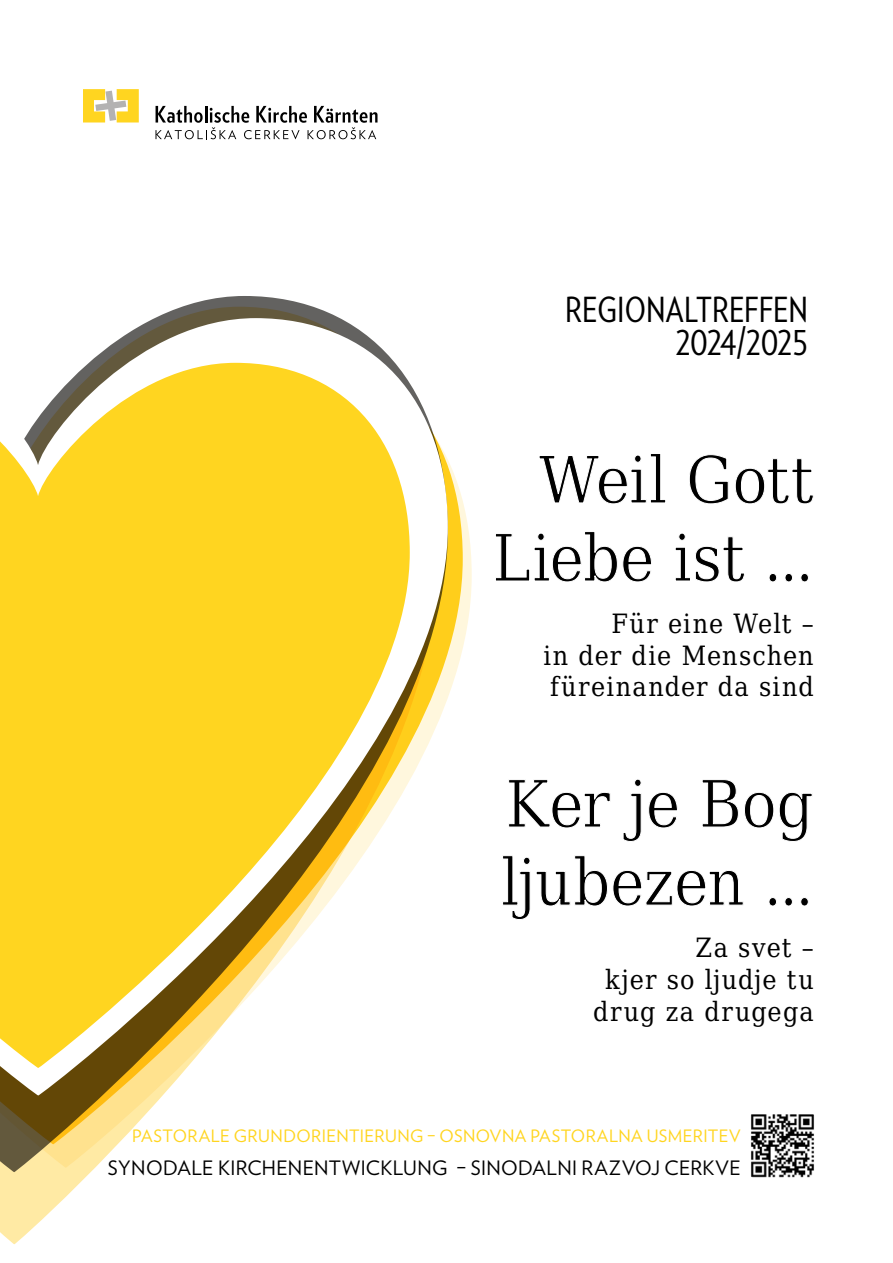
<style>
.page{position:relative;width:893px;height:1263px;background:#fff}
.page>*{position:absolute;margin:0;border:0;box-sizing:border-box;transform-origin:0 0}
.t1{font:65.1px/78px "DejaVu Serif Condensed";letter-spacing:-.01em;color:#000;text-align:right}
.t2{font:34.5px/33px "Verlag Condensed";letter-spacing:-.005em;color:#000;text-align:right}
.t3{font:26.7px/32.1px "DejaVu Serif Condensed";letter-spacing:.04em;color:#000;text-align:justify}
.t4{font:19.8px "Verlag";letter-spacing:.02em;color:#000}
.t5{font:17.1px "Verlag";letter-spacing:.025em;color:#ffd520}
</style>
<div class="page">
<svg style="left:83px;top:89px;width:56px;height:33px;background:#f0d55f"></svg>
<svg style="left:155px;top:106px;width:222px;height:33px"></svg>
<svg style="left:0;top:1174px;width:89px;height:71px;fill:#ffeaa4"></svg>
<svg style="left:0;top:296px;width:340px;height:878px"></svg>
<svg style="left:0;top:460px;width:472px;height:710px"></svg>
<svg style="left:0;top:318px;width:448px;height:779px"></svg>
<svg style="left:0;top:363px;width:410px;height:707px;fill:#ffd520"></svg>
<img style="left:751px;top:1114px;width:63px;height:64px">
<p class="t2" style="left:565px;top:292px;width:244px">REGIONALTREFFEN<br>2024/2025</p>
<h1 class="t1" style="left:492px;top:439px;width:323px">Weil Gott<br>Liebe ist ...</h1>
<p class="t3" style="left:543px;top:606px;width:272px;text-indent:68px">Für eine Welt – in der die Menschen füreinander da sind</p>
<h1 class="t1" style="left:501px;top:763px;width:314px;text-align:left">Ker je Bog ljubezen ...</h1>
<p class="t3" style="left:593px;top:930px;width:222px;text-align:right">Za svet –<br>kjer so ljudje tu drug za drugega</p>
<p class="t5" style="left:132px;top:1123px;width:610px">PASTORALE GRUNDORIENTIERUNG – OSNOVNA PASTORALNA USMERITEV</p>
<p class="t4" style="left:108px;top:1153px;width:634px">SYNODALE KIRCHENENTWICKLUNG – SINODALNI RAZVOJ CERKVE</p>
</div>
